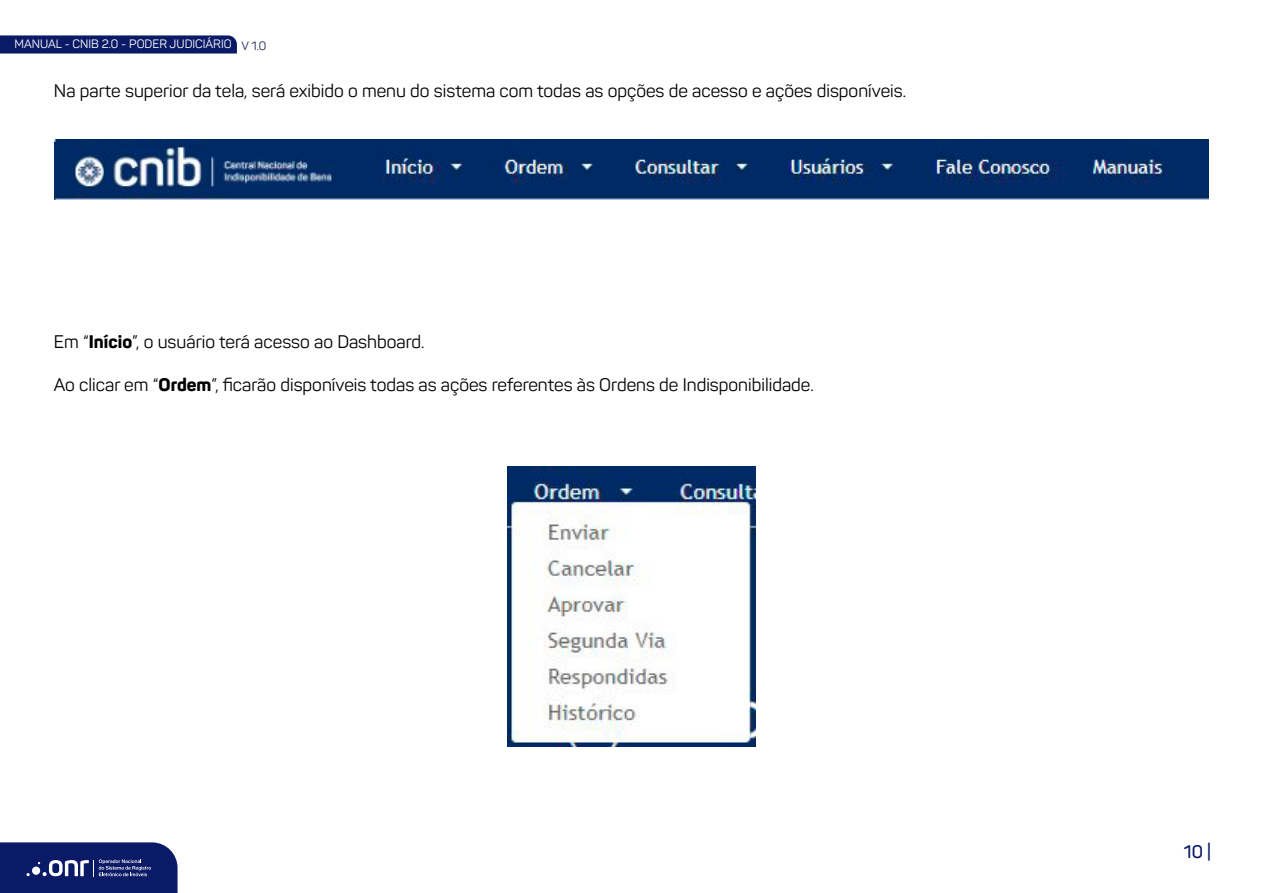
<style>
.page{position:relative;width:1263px;height:893px;background:#fff}
.page>*{position:absolute;margin:0;border:0;box-sizing:border-box;transform-origin:0 0}
.t1{font:18px "Panton";color:#000}
.t2{font:600 18px "Panton";color:#0a1a66}
.t3{font:12px "Panton";color:#fff}
.s1{color:#242a57}
.s2{font-weight:800}
</style>
<div class="page">
<svg style="left:0;top:35px;width:237px;height:19px;background:#17266e"></svg>
<svg style="left:0;top:842px;width:178px;height:51px;background:#1f2d73"></svg>
<img style="left:54px;top:140px;width:1155px;height:59px">
<img style="left:508px;top:466px;width:247px;height:281px">
<p class="t3" style="left:15px;top:37px;width:253px">MANUAL - CNIB 2.0 - PODER JUDICIÁRIO <span class="s1">V 1.0</span></p>
<p class="t1" style="left:54px;top:79px;width:854px">Na parte superior da tela, será exibido o menu do sistema com todas as opções de acesso e ações disponíveis.</p>
<p class="t1" style="left:54px;top:330px;width:372px">Em “<span class="s2">Início</span>”, o usuário terá acesso ao Dashboard.</p>
<p class="t1" style="left:54px;top:373px;width:761px">Ao clicar em “<span class="s2">Ordem</span>”, ficarão disponíveis todas as ações referentes às Ordens de Indisponibilidade.</p>
<p class="t2" style="left:1184px;top:841px;width:29px">10 |</p>
</div>
